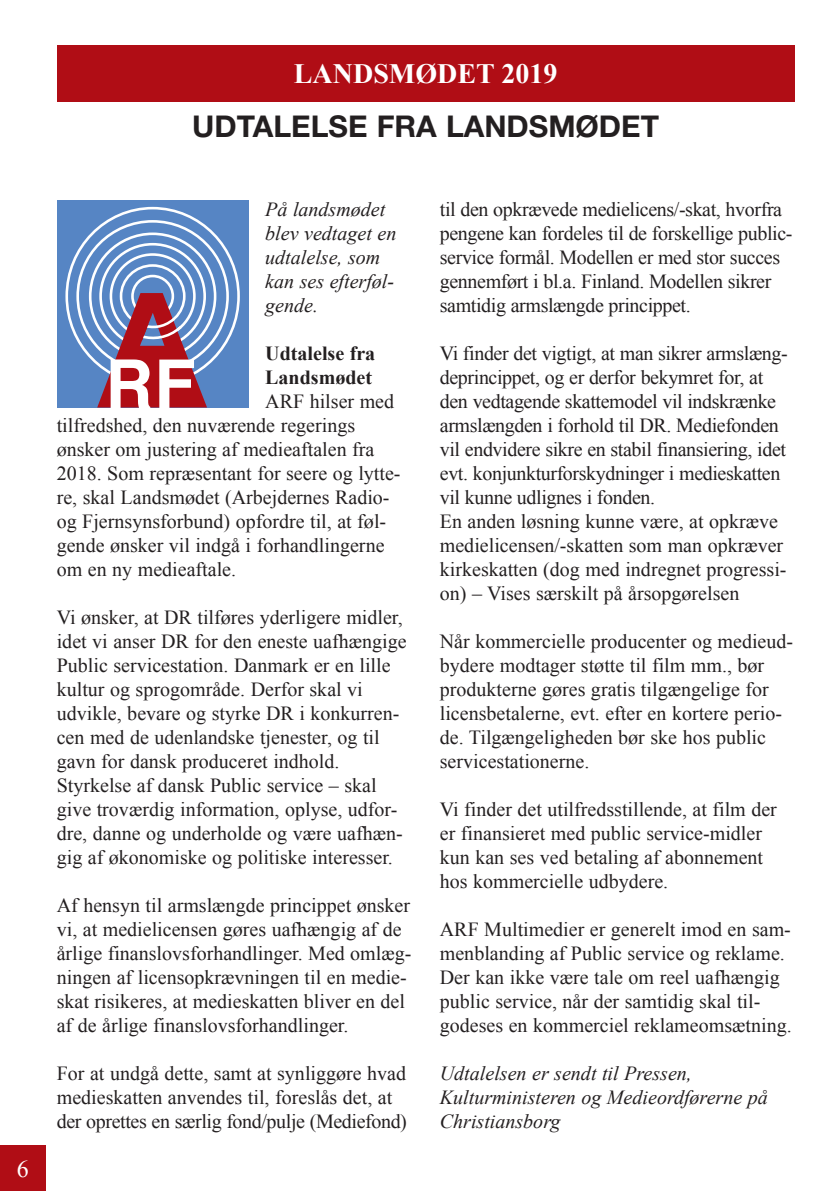
<style>
.page{position:relative;width:840px;height:1191px;background:#fff}
.page>*{position:absolute;margin:0;border:0;box-sizing:border-box;transform-origin:0 0}
.Normal{font:700 30px "Helvetica Neue";color:#231f20}
.t1{font:700 28px "Times New Roman";color:#fff}
.t2{font:24px "Times New Roman";color:#fff}
.Normal-2{font:20px/24px "Times New Roman";color:#231f20}
.Normal-3{font:20px/24px "Times New Roman";letter-spacing:-.02em;color:#231f20}
.Normal-4{font:italic 20px/24px "Times New Roman";color:#231f20}
.Normal-5{font:700 20px/24px "Times New Roman";color:#231f20}
</style>
<div class="page">
<div style="left:0;top:1145px;width:45px;height:46px;background:#b00d15"></div>
<div style="left:57px;top:45px;width:737px;height:57px;background:#b00d15"></div>
<div style="left:57px;top:200px;width:191px;height:207px;background:#5685c4"></div>
<svg style="left:65px;top:206px;width:175px;height:201px"></svg>
<p class="t2" style="left:17px;top:1152px;width:13px">6</p>
<p class="t1" style="left:294px;top:54px;width:265px">LANDSMØDET 2019</p>
<p class="Normal" style="left:192px;top:108px;width:468px">UDTALELSE FRA LANDSMØDET</p>
<p class="Normal-4" style="left:265px;top:197px;width:132px">På landsmødet blev vedtaget en udtalelse, som kan ses efterføl&shy;gende.</p>
<p class="Normal-5" style="left:265px;top:341px;width:111px">Udtalelse fra<br>Landsmødet</p>
<p class="Normal-2" style="left:57px;top:389px;width:345px;text-indent:208px">ARF hilser med tilfredshed, den nuværende regerings ønsker om justering af medieaftalen fra 2018. Som repræsentant for seere og lytte&shy;re, skal Landsmødet (Arbejdernes Radio&shy;og Fjernsynsforbund) opfordre til, at føl&shy;gende ønsker vil indgå i forhandlingerne om en ny medieaftale.</p>
<p class="Normal-2" style="left:57px;top:605px;width:351px">Vi ønsker, at DR tilføres yderligere midler, idet vi anser DR for den eneste uafhængige Public servicestation. Danmark er en lille kultur og sprogområde. Derfor skal vi udvikle, bevare og styrke DR i konkurren&shy;cen med de udenlandske tjenester, og til gavn for dansk produceret indhold.</p>
<p class="Normal-2" style="left:57px;top:773px;width:347px">Styrkelse af dansk Public service – skal give troværdig information, oplyse, udfor&shy;dre, danne og underholde og være uafhæn&shy;gig af økonomiske og politiske interesser.</p>
<p class="Normal-2" style="left:57px;top:893px;width:356px">Af hensyn til armslængde princippet ønsker vi, at medielicensen gøres uafhængig af de årlige finanslovsforhandlinger. Med omlæg&shy;ningen af licensopkrævningen til en medie&shy;skat risikeres, at medieskatten bliver en del af de årlige finanslovsforhandlinger.</p>
<p class="Normal-2" style="left:57px;top:1061px;width:351px">For at undgå dette, samt at synliggøre hvad medieskatten anvendes til, foreslås det, at der oprettes en særlig fond/pulje (Mediefond)</p>
<p class="Normal-3" style="left:439px;top:197px;width:354px">til den opkrævede medielicens/-skat, hvorfra pengene kan fordeles til de forskellige public&shy;service formål. Modellen er med stor succes gennemført i bl.a. Finland. Modellen sikrer samtidig armslængde princippet.</p>
<p class="Normal-3" style="left:439px;top:341px;width:349px">Vi finder det vigtigt, at man sikrer armslæng&shy;deprincippet, og er derfor bekymret for, at den vedtagende skattemodel vil indskrænke armslængden i forhold til DR. Mediefonden vil endvidere sikre en stabil finansiering, idet evt. konjunkturforskydninger i medieskatten vil kunne udlignes i fonden.</p>
<p class="Normal-2" style="left:439px;top:509px;width:348px">En anden løsning kunne være, at opkræve medielicensen/-skatten som man opkræver kirkeskatten (dog med indregnet progressi&shy;on) – Vises særskilt på årsopgørelsen</p>
<p class="Normal-2" style="left:439px;top:629px;width:354px">Når kommercielle producenter og medieud&shy;bydere modtager støtte til film mm., bør produkterne gøres gratis tilgængelige for licensbetalerne, evt. efter en kortere perio&shy;de. Tilgængeligheden bør ske hos public servicestationerne.</p>
<p class="Normal-2" style="left:439px;top:797px;width:338px">Vi finder det utilfredsstillende, at film der er finansieret med public service-midler kun kan ses ved betaling af abonnement hos kommercielle udbydere.</p>
<p class="Normal-2" style="left:439px;top:917px;width:353px">ARF Multimedier er generelt imod en sam&shy;menblanding af Public service og reklame.<br>Der kan ikke være tale om reel uafhængig public service, når der samtidig skal til&shy;godeses en kommerciel reklameomsætning.</p>
<p class="Normal-4" style="left:439px;top:1061px;width:329px">Udtalelsen er sendt til Pressen,<br>Kulturministeren og Medieordførerne på<br>Christiansborg</p>
</div>
